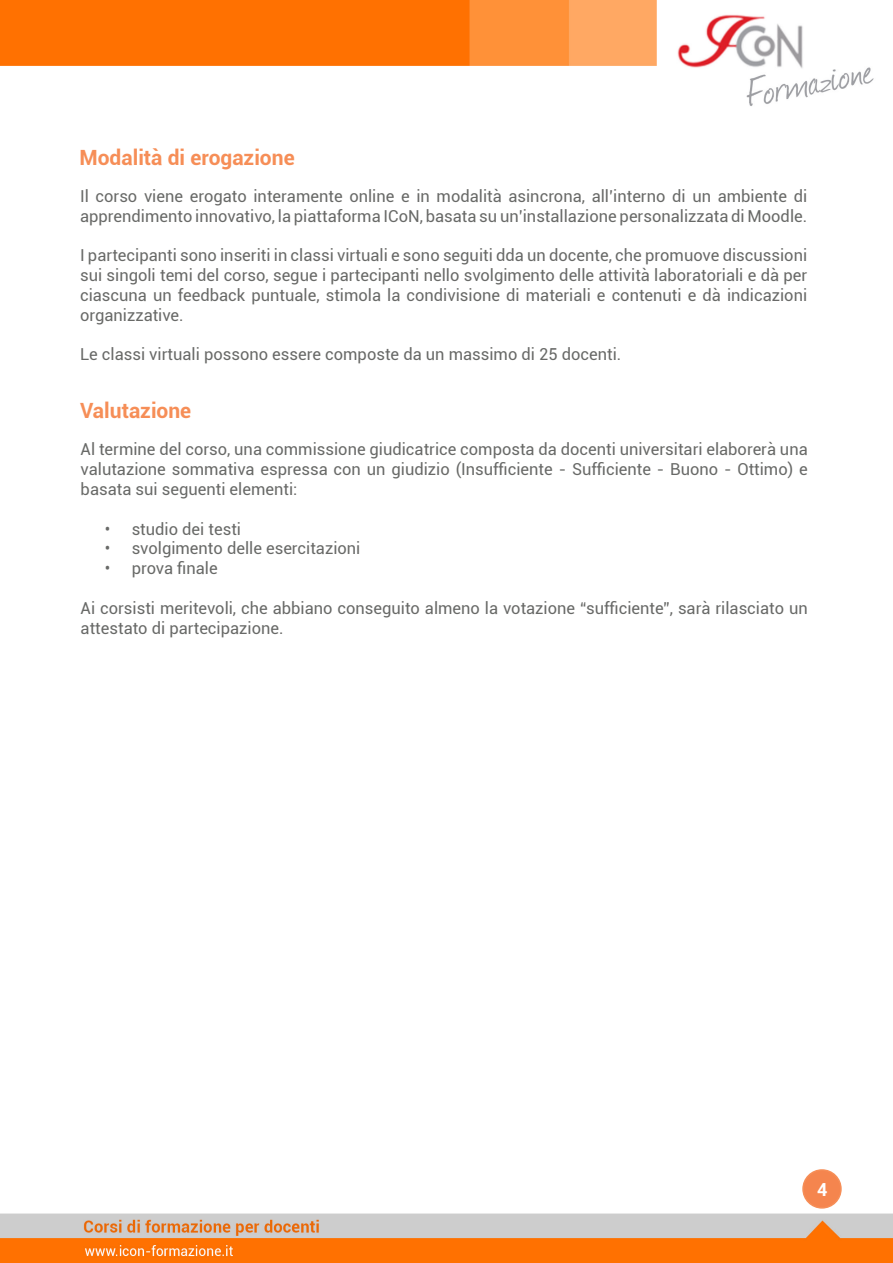
<style>
.page{position:relative;width:893px;height:1263px;background:#fff}
.page>*{position:absolute;margin:0;border:0;box-sizing:border-box;transform-origin:0 0}
.t1{font:700 21px "Roboto";color:#f68e57}
.t2{font:700 18px "Roboto";color:#fff}
.t3{font:16.5px/19.8px "Roboto";color:#686967}
</style>
<div class="page">
<img style="left:0;top:0;width:874px;height:106px">
<div style="left:803px;top:1170px;width:38px;height:38px;background:#f5854e;border-radius:50%"></div>
<div style="left:802px;top:1169px;width:40px;height:39px;border:2px solid #f68e57;border-radius:50%"></div>
<img style="left:0;top:1213px;width:893px;height:50px">
<p class="t1" style="left:80px;top:143px;width:217px">Modalità di erogazione</p>
<p class="t3" style="left:80px;top:186px;width:729px">Il corso viene erogato interamente online e in modalità asincrona, all’interno di un ambiente di apprendimento innovativo, la piattaforma ICoN, basata su un’installazione personalizzata di Moodle.</p>
<p class="t3" style="left:80px;top:245px;width:729px;text-align:justify">I partecipanti sono inseriti in classi virtuali e sono seguiti dda un docente, che promuove discussioni sui singoli temi del corso, segue i partecipanti nello svolgimento delle attività laboratoriali e dà per ciascuna un feedback puntuale, stimola la condivisione di materiali e contenuti e dà indicazioni organizzative.</p>
<p class="t3" style="left:80px;top:344px;width:543px">Le classi virtuali possono essere composte da un massimo di 25 docenti.</p>
<p class="t1" style="left:80px;top:396px;width:113px">Valutazione</p>
<p class="t3" style="left:81px;top:439px;width:729px;text-align:justify">Al termine del corso, una commissione giudicatrice composta da docenti universitari elaborerà una valutazione sommativa espressa con un giudizio (Insufficiente - Sufficiente - Buono - Ottimo) e basata sui seguenti elementi:</p>
<p class="t3" style="left:105px;top:518px;width:138px">• studio dei testi</p>
<p class="t3" style="left:105px;top:538px;width:257px">• svolgimento delle esercitazioni</p>
<p class="t3" style="left:105px;top:558px;width:115px">• prova finale</p>
<p class="t3" style="left:81px;top:597px;width:729px">Ai corsisti meritevoli, che abbiano conseguito almeno la votazione “sufficiente”, sarà rilasciato un attestato di partecipazione.</p>
<p class="t2" style="left:817px;top:1176px;width:12px">4</p>
</div>
